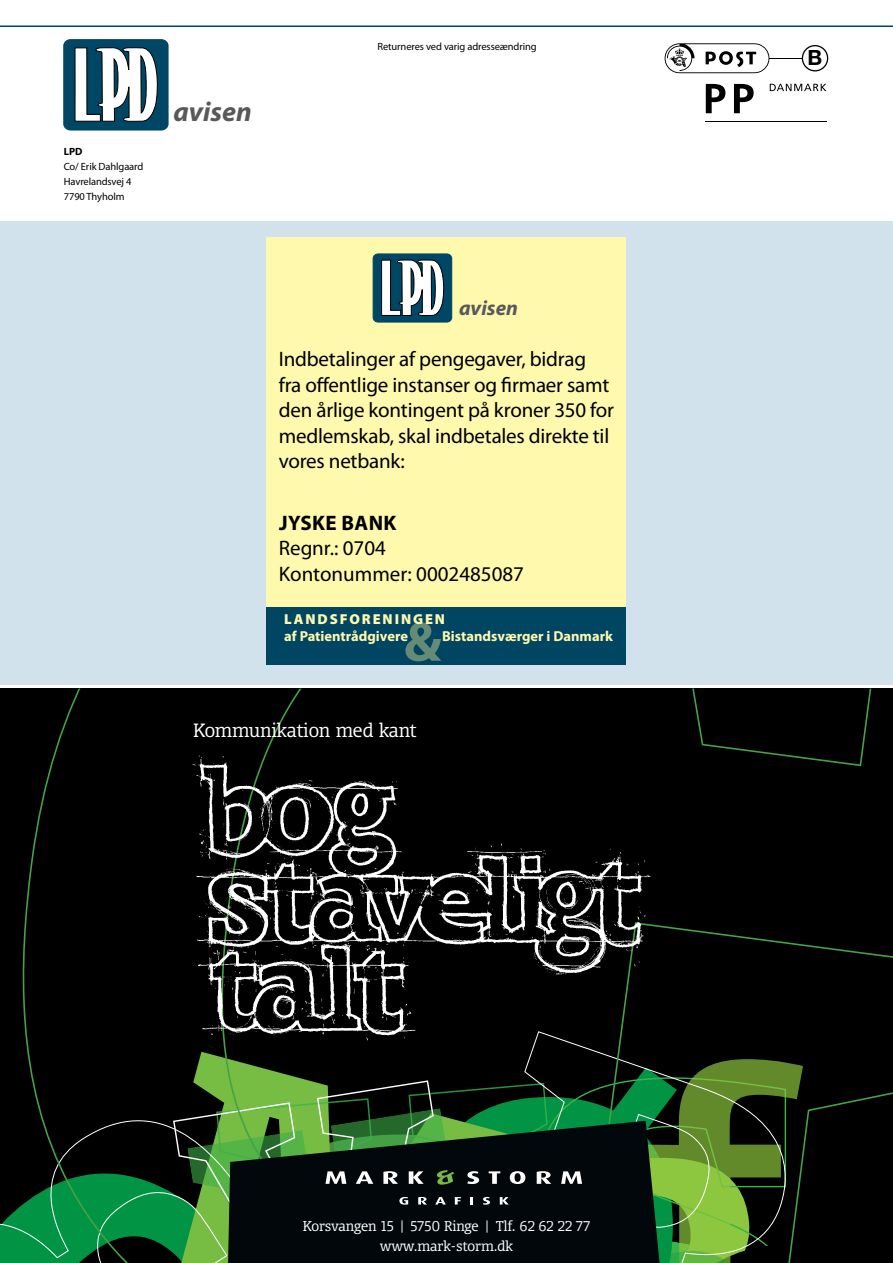
<style>
.page{position:relative;width:893px;height:1263px;background:#fff}
.page>*{position:absolute;margin:0;border:0;box-sizing:border-box;transform-origin:0 0}
.t1{font:700 56.1px "Myriad Pro";color:#fff799}
.t2{font:italic 700 27.9px "Myriad Pro";color:#58595b}
.t3{font:21px/25.5px "Myriad Pro";letter-spacing:-.01em;color:#000}
.t4{font:700 21px "Myriad Pro";letter-spacing:.02em;color:#000}
.t5{font:italic 700 21px "Myriad Pro";color:#58595b}
.t6{font:700 21px "Helvetica Neue LT Std";color:#000}
.t7{font:300 18.3px "Olsen LF";letter-spacing:-.005em;color:#fff}
.t8{font:700 14.4px "Myriad Pro";color:#fff9ae}
.t9{font:900 14.4px "Myriad Pro";letter-spacing:.13em;color:#fff9ae}
.t10{font:300 13.5px/19.5px "Olsen LF";color:#fff;text-align:center}
.t11{font:10.5px/15px "Myriad Pro";letter-spacing:-.01em;color:#000}
.t12{font:700 10.5px "Myriad Pro";color:#000}
</style>
<div class="page">
<hr style="left:0;top:26px;width:893px;height:1px;background:#004562">
<svg style="left:770px;top:84px;width:56px;height:7px"></svg>
<hr style="left:769px;top:58px;width:58px;height:1px;background:#000">
<hr style="left:706px;top:121px;width:121px;height:1px;background:#000">
<svg style="left:706px;top:84px;width:19px;height:29px"></svg>
<svg style="left:734px;top:84px;width:20px;height:29px"></svg>
<svg style="left:665px;top:43px;width:104px;height:30px"></svg>
<div style="left:802px;top:46px;width:26px;height:25px;background:#fff;border-radius:50%"></div>
<div style="left:802px;top:45px;width:26px;height:26px;border:1px solid #000;border-radius:50%"></div>
<div style="left:0;top:221px;width:893px;height:464px;background:#d1e2ec"></div>
<div style="left:5px;top:688px;width:888px;height:371px;background:#000"></div>
<svg style="left:0;top:1059px;width:893px;height:204px;background:#19381b"></svg>
<img style="left:180px;top:739px;width:484px;height:325px">
<div style="left:64px;top:40px;width:104px;height:90px;background:#004765;border-radius:6px"></div>
<div style="left:63px;top:39px;width:105px;height:91px;border:1px solid #004765;border-radius:6px"></div>
<svg style="left:74px;top:47px;width:84px;height:75px"></svg>
<div style="left:266px;top:237px;width:359px;height:427px;background:#fff9ae"></div>
<div style="left:266px;top:607px;width:359px;height:57px;background:#004562"></div>
<div style="left:373px;top:254px;width:79px;height:68px;background:#004765;border-radius:5px"></div>
<div style="left:373px;top:254px;width:79px;height:68px;border:1px solid #004765;border-radius:5px"></div>
<svg style="left:381px;top:259px;width:63px;height:57px"></svg>
<p class="t12" style="left:64px;top:144px;width:20px">LPD</p>
<p class="t11" style="left:64px;top:159px;width:81px">Co/ Erik Dahlgaard<br>Havrelandsvej 4<br>7790 Thyholm</p>
<h2 class="t2" style="left:173px;top:96px;width:80px">avisen</h2>
<p class="t11" style="left:377px;top:40px;width:161px">Returneres ved varig adresseændring</p>
<p class="t5" style="left:459px;top:296px;width:61px">avisen</p>
<p class="t3" style="left:279px;top:347px;width:337px">Indbetalinger af pengegaver, bidrag<br>fra offentlige instanser og firmaer samt den årlige kontingent på kroner 350 for medlemskab, skal indbetales direkte til vores netbank:</p>
<p class="t4" style="left:279px;top:509px;width:119px">JYSKE BANK</p>
<p class="t3" style="left:279px;top:536px;width:247px">Regnr.: 0704<br>Kontonummer: 0002485087</p>
<p class="t9" style="left:284px;top:609px;width:162px">LANDSFORENINGEN</p>
<p class="t8" style="left:284px;top:627px;width:125px">af Patientrådgivere</p>
<p class="t8" style="left:442px;top:627px;width:172px">Bistandsværger i Danmark</p>
<h1 class="t1" style="left:404px;top:605px;width:40px">&amp;</h1>
<p class="t7" style="left:193px;top:718px;width:225px">Kommunikation med kant</p>
<p class="t10" style="left:303px;top:1216px;width:289px">Korsvangen 15 | 5750 Ringe | Tlf. 62 62 22 77 www.mark-storm.dk</p>
<p class="t6" style="left:807px;top:45px;width:16px">B</p>
</div>
